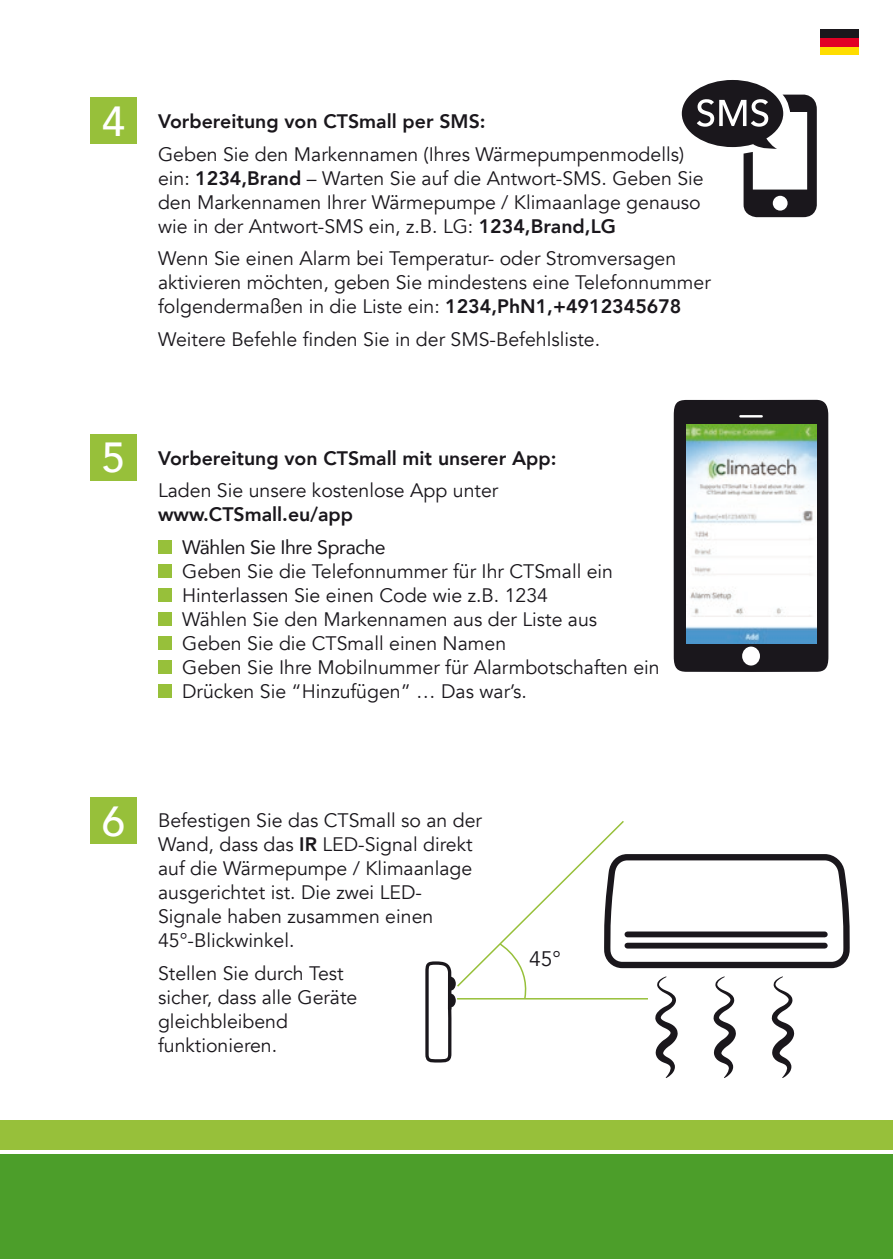
<style>
.page{position:relative;width:893px;height:1259px;background:#fff}
.page>*{position:absolute;margin:0;border:0;box-sizing:border-box;transform-origin:0 0}
.t1{font:500 42px "Avenir";color:#fff}
.t2{font:21px "Avenir";color:#1a171c}
.t3{font:19.5px/24px "Avenir";color:#1a171c}
.t4{font:800 19.5px "Avenir";color:#1a171c}
.t5{font:19.5px "Avenir";letter-spacing:-.02em;color:#1a171c}
.s1{font-weight:800}
</style>
<div class="page">
<div style="left:0;top:1120px;width:893px;height:30px;background:#97c03a"></div>
<div style="left:0;top:1154px;width:893px;height:105px;background:#4c9e2a"></div>
<div style="left:820px;top:29px;width:39px;height:9px;background:#1a171c"></div>
<div style="left:820px;top:46px;width:39px;height:9px;background:#fd0"></div>
<div style="left:820px;top:38px;width:39px;height:8px;background:#e20025"></div>
<div style="left:674px;top:400px;width:154px;height:272px;background:#1a171c"></div>
<div style="left:742px;top:646px;width:18px;height:19px;background:#fff;border-radius:50%"></div>
<hr style="left:740px;top:415px;width:22px;height:2px;background:#fff">
<img style="left:686px;top:425px;width:131px;height:218px">
<svg style="left:425px;top:821px;width:425px;height:257px"></svg>
<svg style="left:682px;top:80px;width:135px;height:137px"></svg>
<div style="left:158px;top:540px;width:14px;height:14px;background:#97c03a"></div>
<div style="left:158px;top:564px;width:14px;height:14px;background:#97c03a"></div>
<div style="left:158px;top:588px;width:14px;height:14px;background:#97c03a"></div>
<div style="left:158px;top:612px;width:14px;height:14px;background:#97c03a"></div>
<div style="left:158px;top:636px;width:14px;height:14px;background:#97c03a"></div>
<div style="left:158px;top:660px;width:14px;height:14px;background:#97c03a"></div>
<div style="left:158px;top:684px;width:14px;height:14px;background:#97c03a"></div>
<div style="left:90px;top:97px;width:47px;height:47px;background:#97c03a"></div>
<div style="left:90px;top:434px;width:47px;height:46px;background:#97c03a"></div>
<div style="left:90px;top:797px;width:47px;height:47px;background:#97c03a"></div>
<h1 class="t1" style="left:102px;top:85px;width:25px">4</h1>
<p class="t4" style="left:158px;top:106px;width:329px">Vorbereitung von CTSmall per SMS:</p>
<p class="t3" style="left:158px;top:142px;width:547px">Geben Sie den Markennamen (Ihres Wärmepumpenmodells) ein: <span class="s1">1234,Brand</span> – Warten Sie auf die Antwort-SMS. Geben Sie den Markennamen Ihrer Wärmepumpe / Klimaanlage genauso wie in der Antwort-SMS ein, z.B. LG: <span class="s1">1234,Brand,LG</span></p>
<p class="t3" style="left:158px;top:247px;width:554px">Wenn Sie einen Alarm bei Temperatur- oder Stromversagen aktivieren möchten, geben Sie mindestens eine Telefonnummer folgendermaßen in die Liste ein: <span class="s1">1234,PhN1,+4912345678</span></p>
<p class="t3" style="left:158px;top:327px;width:444px">Weitere Befehle finden Sie in der SMS-Befehlsliste.</p>
<h1 class="t1" style="left:102px;top:421px;width:25px">5</h1>
<p class="t4" style="left:158px;top:443px;width:400px">Vorbereitung von CTSmall mit unserer App:</p>
<p class="t3" style="left:158px;top:479px;width:342px">Laden Sie unsere kostenlose App unter</p>
<p class="t4" style="left:158px;top:499px;width:197px">www.CTSmall.eu/app</p>
<p class="t5" style="left:182px;top:531px;width:205px">Wählen Sie Ihre Sprache</p>
<p class="t3" style="left:182px;top:559px;width:479px">Geben Sie die Telefonnummer für Ihr CTSmall ein Hinterlassen Sie einen Code wie z.B. 1234<br>Wählen Sie den Markennamen aus der Liste aus Geben Sie die CTSmall einen Namen<br>Geben Sie Ihre Mobilnummer für Alarmbotschaften ein Drücken Sie “Hinzufügen” … Das war’s.</p>
<h1 class="t1" style="left:102px;top:784px;width:25px">6</h1>
<p class="t3" style="left:158px;top:809px;width:325px">Befestigen Sie das CTSmall so an der<br>Wand, dass das <span class="s1">IR</span> LED-Signal direkt auf die Wärmepumpe / Klimaanlage ausgerichtet ist. Die zwei LED-<br>Signale haben zusammen einen<br>45°-Blickwinkel.</p>
<p class="t3" style="left:158px;top:961px;width:201px">Stellen Sie durch Test sicher, dass alle Geräte gleichbleibend funktionieren.</p>
<p class="t2" style="left:529px;top:946px;width:33px">45°</p>
</div>
